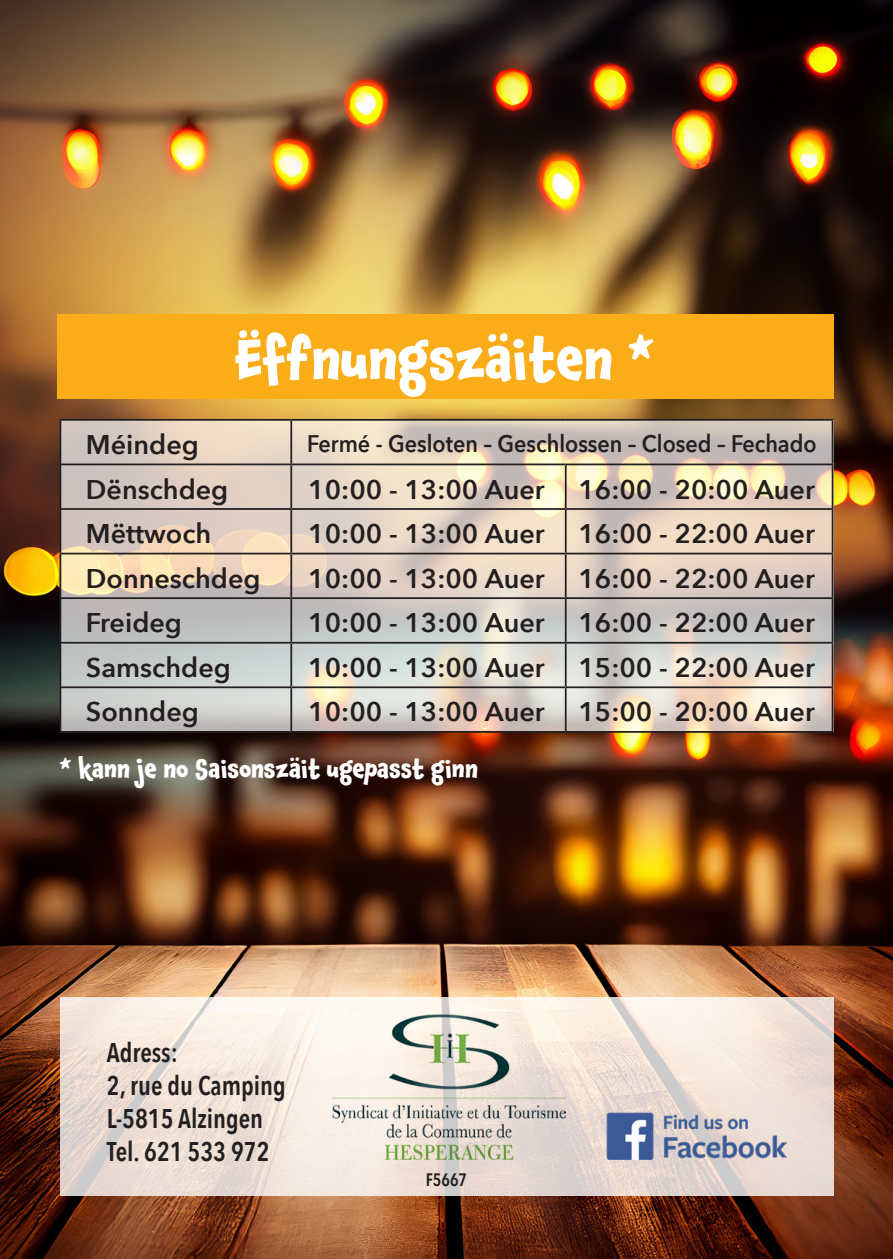
<style>
.page{position:relative;width:893px;height:1259px;background:#fff}
.page>*{position:absolute;margin:0;border:0;box-sizing:border-box;transform-origin:0 0}
.t1{font:700 54px "Chaloops";color:#fff}
.t2{font:600 27px "Avenir Next";color:#231f20}
.t3{font:600 27px/33px "Avenir Next Condensed";color:#231f20;scale:.95 1}
.t4{font:600 24px "Avenir Next";color:#231f20;scale:.9 1}
.t5{font:700 24px "Chaloops";color:#fff}
.t6{font:600 18px "Avenir Next Condensed";color:#231f20;scale:.95 1}
</style>
<div class="page">
<img style="left:0;top:0;width:893px;height:1259px">
<svg style="left:61px;top:421px;width:771px;height:310px;background:#dacfc3"></svg>
<svg style="left:60px;top:996px;width:773px;height:199px;background:#efe2d9"></svg>
<hr style="left:60px;top:419px;width:231px;height:2px;background:#231f20">
<hr style="left:60px;top:421px;width:1px;height:42px;background:#231f20">
<hr style="left:291px;top:419px;width:275px;height:2px;background:#231f20">
<hr style="left:566px;top:419px;width:267px;height:2px;background:#231f20">
<hr style="left:832px;top:421px;width:1px;height:42px;background:#231f20">
<hr style="left:60px;top:463px;width:231px;height:2px;background:#231f20">
<hr style="left:60px;top:465px;width:1px;height:43px;background:#231f20">
<hr style="left:291px;top:463px;width:275px;height:2px;background:#231f20">
<hr style="left:566px;top:463px;width:267px;height:2px;background:#231f20">
<hr style="left:832px;top:465px;width:1px;height:43px;background:#231f20">
<hr style="left:60px;top:508px;width:231px;height:2px;background:#231f20">
<hr style="left:60px;top:510px;width:1px;height:43px;background:#231f20">
<hr style="left:291px;top:508px;width:275px;height:2px;background:#231f20">
<hr style="left:566px;top:508px;width:267px;height:2px;background:#231f20">
<hr style="left:832px;top:510px;width:1px;height:43px;background:#231f20">
<hr style="left:60px;top:553px;width:231px;height:1px;background:#231f20">
<hr style="left:60px;top:554px;width:1px;height:43px;background:#231f20">
<hr style="left:291px;top:553px;width:275px;height:1px;background:#231f20">
<hr style="left:566px;top:553px;width:267px;height:1px;background:#231f20">
<hr style="left:832px;top:554px;width:1px;height:43px;background:#231f20">
<hr style="left:60px;top:597px;width:231px;height:2px;background:#231f20">
<hr style="left:60px;top:599px;width:1px;height:43px;background:#231f20">
<hr style="left:291px;top:597px;width:275px;height:2px;background:#231f20">
<hr style="left:566px;top:597px;width:267px;height:2px;background:#231f20">
<hr style="left:832px;top:599px;width:1px;height:43px;background:#231f20">
<hr style="left:60px;top:642px;width:231px;height:1px;background:#231f20">
<hr style="left:60px;top:643px;width:1px;height:43px;background:#231f20">
<hr style="left:291px;top:642px;width:275px;height:1px;background:#231f20">
<hr style="left:566px;top:642px;width:267px;height:1px;background:#231f20">
<hr style="left:832px;top:643px;width:1px;height:43px;background:#231f20">
<hr style="left:60px;top:686px;width:231px;height:2px;background:#231f20">
<hr style="left:60px;top:688px;width:1px;height:43px;background:#231f20">
<hr style="left:291px;top:686px;width:275px;height:2px;background:#231f20">
<hr style="left:566px;top:686px;width:267px;height:2px;background:#231f20">
<hr style="left:832px;top:688px;width:1px;height:43px;background:#231f20">
<hr style="left:60px;top:731px;width:231px;height:2px;background:#231f20">
<hr style="left:291px;top:731px;width:275px;height:2px;background:#231f20">
<hr style="left:566px;top:731px;width:267px;height:2px;background:#231f20">
<hr style="left:290px;top:421px;width:2px;height:42px;background:#231f20">
<hr style="left:290px;top:465px;width:2px;height:43px;background:#231f20">
<hr style="left:290px;top:510px;width:2px;height:43px;background:#231f20">
<hr style="left:290px;top:554px;width:2px;height:43px;background:#231f20">
<hr style="left:290px;top:599px;width:2px;height:43px;background:#231f20">
<hr style="left:290px;top:643px;width:2px;height:43px;background:#231f20">
<hr style="left:290px;top:688px;width:2px;height:43px;background:#231f20">
<hr style="left:565px;top:465px;width:2px;height:43px;background:#231f20">
<hr style="left:565px;top:510px;width:2px;height:43px;background:#231f20">
<hr style="left:565px;top:554px;width:2px;height:43px;background:#231f20">
<hr style="left:565px;top:599px;width:2px;height:43px;background:#231f20">
<hr style="left:565px;top:643px;width:2px;height:43px;background:#231f20">
<hr style="left:565px;top:688px;width:2px;height:43px;background:#231f20">
<img style="left:606px;top:1112px;width:180px;height:47px">
<img style="left:333px;top:1014px;width:233px;height:145px">
<div style="left:57px;top:314px;width:776px;height:84px;background:#faad19"></div>
<h1 class="t1" style="left:235px;top:314px;width:422px">Ëffnungszäiten *</h1>
<p class="t2" style="left:86px;top:421px;width:114px">Méindeg</p>
<p class="t4" style="left:307px;top:423px;width:568px">Fermé - Gesloten – Geschlossen – Closed – Fechado</p>
<p class="t2" style="left:86px;top:466px;width:144px">Dënschdeg</p>
<p class="t2" style="left:308px;top:466px;width:508px">10:00 - 13:00 Auer 16:00 - 20:00 Auer</p>
<p class="t2" style="left:86px;top:510px;width:127px">Mëttwoch</p>
<p class="t2" style="left:308px;top:510px;width:508px">10:00 - 13:00 Auer 16:00 - 22:00 Auer</p>
<p class="t2" style="left:86px;top:555px;width:176px">Donneschdeg</p>
<p class="t2" style="left:308px;top:555px;width:508px">10:00 - 13:00 Auer 16:00 - 22:00 Auer</p>
<p class="t2" style="left:86px;top:600px;width:98px">Freideg</p>
<p class="t2" style="left:308px;top:600px;width:508px">10:00 - 13:00 Auer 16:00 - 22:00 Auer</p>
<p class="t2" style="left:86px;top:644px;width:146px">Samschdeg</p>
<p class="t2" style="left:308px;top:644px;width:508px">10:00 - 13:00 Auer 15:00 - 22:00 Auer</p>
<p class="t2" style="left:86px;top:689px;width:115px">Sonndeg</p>
<p class="t2" style="left:308px;top:689px;width:508px">10:00 - 13:00 Auer 15:00 - 20:00 Auer</p>
<p class="t5" style="left:60px;top:748px;width:420px">* kann je no Saisonszäit ugepasst ginn</p>
<p class="t3" style="left:107px;top:1035px;width:190px">Adress:<br>2, rue du Camping<br>L-5815 Alzingen<br>Tel. 621 533 972</p>
<p class="t6" style="left:426px;top:1163px;width:45px">F5667</p>
</div>
